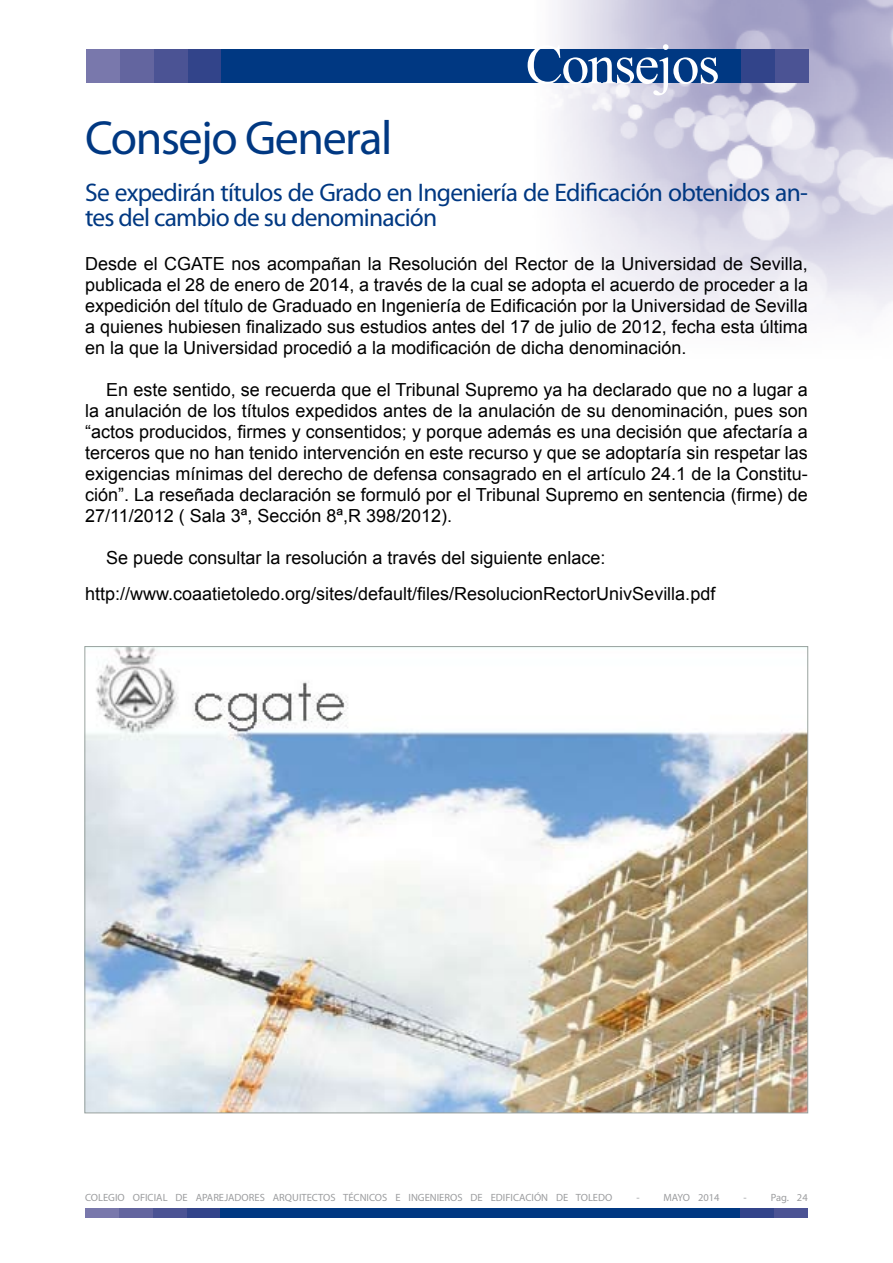
<style>
.page{position:relative;width:893px;height:1263px;background:#fff}
.page>*{position:absolute;margin:0;border:0;box-sizing:border-box;transform-origin:0 0}
.t1{font:56.1px "Times New Roman";letter-spacing:-.03em;color:#fff}
.t2{font:48px "Myriad Pro";letter-spacing:-.03em;color:#003882}
.t3{font:25.5px/25.5px "Myriad Pro";letter-spacing:-.03em;color:#003882}
.t4{font:18px/21px "Arial";color:#000;text-align:justify}
.t5{font:10.5px "Myriad Pro";color:#9c9d9f}
</style>
<div class="page">
<div style="left:85px;top:1208px;width:34px;height:9px;background:#7978ac"></div>
<div style="left:119px;top:1208px;width:34px;height:9px;background:#63659f"></div>
<div style="left:153px;top:1208px;width:34px;height:9px;background:#4b5394"></div>
<div style="left:187px;top:1208px;width:34px;height:9px;background:#32448a"></div>
<div style="left:774px;top:1208px;width:34px;height:9px;background:#4b5394"></div>
<div style="left:740px;top:1208px;width:34px;height:9px;background:#32448a"></div>
<div style="left:221px;top:1208px;width:519px;height:9px;background:#003882"></div>
<img style="left:533px;top:0;width:360px;height:323px">
<div style="left:86px;top:49px;width:34px;height:33px;background:#7978ac"></div>
<div style="left:120px;top:49px;width:34px;height:33px;background:#63659f"></div>
<div style="left:154px;top:49px;width:34px;height:33px;background:#4b5394"></div>
<div style="left:188px;top:49px;width:33px;height:33px;background:#32448a"></div>
<div style="left:775px;top:49px;width:34px;height:33px;background:#4b5394"></div>
<div style="left:741px;top:49px;width:34px;height:33px;background:#32448a"></div>
<div style="left:221px;top:49px;width:520px;height:33px;background:#003882"></div>
<img style="left:87px;top:648px;width:719px;height:463px">
<h2 class="t2" style="left:85px;top:108px;width:309px">Consejo General</h2>
<h1 class="t1" style="left:526px;top:27px;width:196px">Consejos</h1>
<h3 class="t3" style="left:85px;top:179px;width:724px">Se expedirán títulos de Grado en Ingeniería de Edificación obtenidos an&shy;tes del cambio de su denominación</h3>
<p class="t4" style="left:85px;top:253px;width:724px">Desde el CGATE nos acompañan la Resolución del Rector de la Universidad de Sevilla, publicada el 28 de enero de 2014, a través de la cual se adopta el acuerdo de proceder a la expedición del título de Graduado en Ingeniería de Edificación por la Universidad de Sevilla a quienes hubiesen finalizado sus estudios antes del 17 de julio de 2012, fecha esta última en la que la Universidad procedió a la modificación de dicha denominación.</p>
<p class="t4" style="left:85px;top:379px;width:724px;text-indent:21px">En este sentido, se recuerda que el Tribunal Supremo ya ha declarado que no a lugar a la anulación de los títulos expedidos antes de la anulación de su denominación, pues son “actos producidos, firmes y consentidos; y porque además es una decisión que afectaría a terceros que no han tenido intervención en este recurso y que se adoptaría sin respetar las exigencias mínimas del derecho de defensa consagrado en el artículo 24.1 de la Constitu&shy;ción”. La reseñada declaración se formuló por el Tribunal Supremo en sentencia (firme) de 27/11/2012 ( Sala 3ª, Sección 8ª,R 398/2012).</p>
<p class="t4" style="left:85px;top:540px;width:632px;line-height:36px;text-indent:21px">Se puede consultar la resolución a través del siguiente enlace: http://www.coaatietoledo.org/sites/default/files/ResolucionRectorUnivSevilla.pdf</p>
<p class="t5" style="left:85px;top:1191px;width:529px">COLEGIO OFICIAL DE APAREJADORES ARQUITECTOS TÉCNICOS E INGENIEROS DE EDIFICACIÓN DE TOLEDO</p>
<p class="t5" style="left:636px;top:1191px;width:85px">- MAYO 2014</p>
<p class="t5" style="left:743px;top:1191px;width:66px">- Pag. 24</p>
</div>
